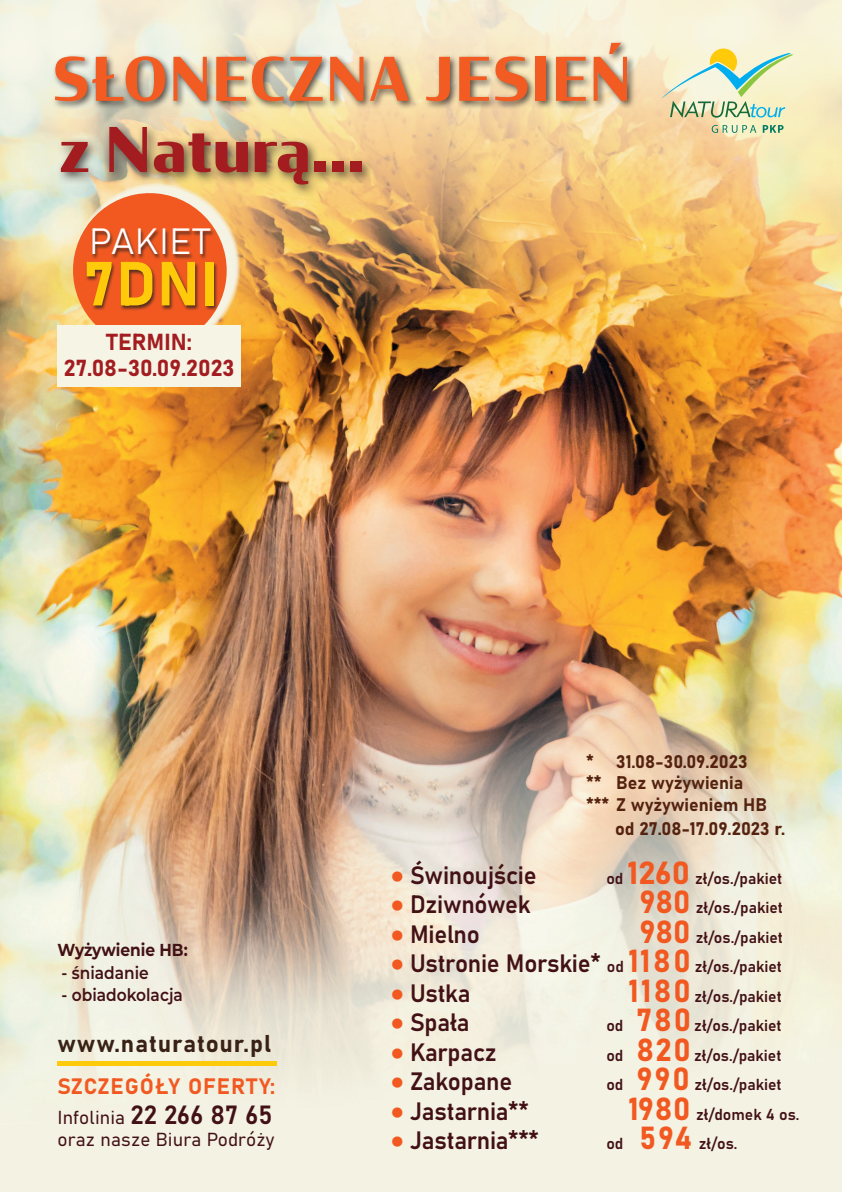
<style>
.page{position:relative;width:842px;height:1192px;background:#fff}
.page>*{position:absolute;margin:0;border:0;box-sizing:border-box;transform-origin:0 0}
.t1{font:61.3px "Bahnschrift";color:#feca0a}
.t2{font:700 61px "Condor";letter-spacing:.02em;color:#a31d20}
.t3{font:700 59.65px "Condor";letter-spacing:.05em;color:#f25b21;scale:.91 1}
.t4{font:36.05px "Bahnschrift";letter-spacing:.02em;color:#fff}
.t5{font:24.8px "Bahnschrift";letter-spacing:-.01em;color:#421116}
.t6{font:24px "Bahnschrift";letter-spacing:.04em;color:#392116}
.t7{font:22.9px/25.6px "Bahnschrift";color:#a31d20;text-align:center}
.t8{font:22px "Bahnschrift";letter-spacing:.05em;color:#f15921}
.t9{font:18.6px/22px "Bahnschrift";letter-spacing:.01em;color:#421116}
.t10{font:18px/21.5px "Bahnschrift";color:#54220f}
.t11{font:600 17.3px "Montserrat";color:#421116;scale:.89 1}
.t12{font:700 17.3px "Montserrat";color:#421116;scale:.89 1}
.t13{font:15.75px "Bahnschrift";color:#421116}
.s1{font-size:26px}
.s2{font-family:"MS Gothic";font-size:12.5px;color:#f15921}
.s3{font-size:31.5px;color:#f15921}
.s4{font-size:15.75px}
</style>
<div class="page">
<img style="left:0;top:421px;width:842px;height:771px">
<img style="left:0;top:0;width:842px;height:421px">
<div style="left:56px;top:122px;width:319px;height:76px;background:#231f20;opacity:.77"></div>
<div style="left:52px;top:40px;width:584px;height:71px;background:#231f20;opacity:.75"></div>
<svg style="left:66px;top:176px;width:182px;height:183px;background:#efa76e"></svg>
<div style="left:85px;top:228px;width:133px;height:83px;background:#231f20;opacity:.75"></div>
<div style="left:57px;top:325px;width:184px;height:62px;background:#f5f4e5"></div>
<hr style="left:57px;top:1061px;width:219px;height:4px;background:#feca0a">
<svg style="left:662px;top:49px;width:131px;height:69px;background:#d8e2be"></svg>
<svg style="left:712px;top:125px;width:44px;height:8px"></svg>
<svg style="left:763px;top:125px;width:20px;height:8px"></svg>
<h3 class="t3" style="left:53px;top:39px;width:636px">SŁONECZNA JESIEŃ</h3>
<h2 class="t2" style="left:60px;top:109px;width:306px">z Naturą...</h2>
<h3 class="t4" style="left:89px;top:214px;width:122px">PAKIET</h3>
<h1 class="t1" style="left:84px;top:237px;width:135px">7DNI</h1>
<h3 class="t7" style="left:64px;top:328px;width:172px">TERMIN:<br>27.08-30.09.2023</h3>
<p class="t12" style="left:57px;top:938px;width:148px">Wyżywienie HB:</p>
<p class="t11" style="left:62px;top:960px;width:99px">- śniadanie</p>
<p class="t11" style="left:62px;top:983px;width:138px">- obiadokolacja</p>
<h3 class="t6" style="left:57px;top:1025px;width:215px">www.naturatour.pl</h3>
<h3 class="t8" style="left:57px;top:1070px;width:219px">SZCZEGÓŁY OFERTY:</h3>
<p class="t9" style="left:57px;top:1105px;width:219px">Infolinia <span class="s1">22 266 87 65 </span>oraz nasze Biura Podróży</p>
<p class="t10" style="left:586px;top:750px;width:182px">* 31.08-30.09.2023 ** Bez wyżywienia *** Z wyżywieniem HB</p>
<p class="t10" style="left:615px;top:817px;width:172px">od 27.08-17.09.2023 r.</p>
<h3 class="t5" style="left:391px;top:856px;width:147px"><span class="s2">●</span> Świnoujście</h3>
<p class="t13" style="left:606px;top:866px;width:178px">od <span class="s3">1260</span> zł/os./pakiet</p>
<h3 class="t5" style="left:391px;top:886px;width:141px"><span class="s2">●</span> Dziwnówek</h3>
<p class="t13" style="left:639px;top:896px;width:145px"><span class="s3">980</span> zł/os./pakiet</p>
<h3 class="t5" style="left:391px;top:915px;width:90px"><span class="s2">●</span> Mielno</h3>
<p class="t13" style="left:639px;top:925px;width:145px"><span class="s3">980</span> zł/os./pakiet</p>
<h3 class="t5" style="left:391px;top:945px;width:392px"><span class="s2">●</span> Ustronie Morskie* <span class="s4">od</span> <span class="s3">1180</span> <span class="s4">zł/os./pakiet</span></h3>
<h3 class="t5" style="left:391px;top:974px;width:81px"><span class="s2">●</span> Ustka</h3>
<p class="t13" style="left:628px;top:984px;width:155px"><span class="s3">1180</span> zł/os./pakiet</p>
<h3 class="t5" style="left:391px;top:1004px;width:80px"><span class="s2">●</span> Spała</h3>
<p class="t13" style="left:606px;top:1014px;width:177px">od <span class="s3">780</span> zł/os./pakiet</p>
<h3 class="t5" style="left:391px;top:1033px;width:107px"><span class="s2">●</span> Karpacz</h3>
<p class="t13" style="left:606px;top:1043px;width:177px">od <span class="s3">820</span> zł/os./pakiet</p>
<h3 class="t5" style="left:391px;top:1063px;width:122px"><span class="s2">●</span> Zakopane</h3>
<p class="t13" style="left:606px;top:1073px;width:177px">od <span class="s3">990</span> zł/os./pakiet</p>
<h3 class="t5" style="left:391px;top:1092px;width:139px"><span class="s2">●</span> Jastarnia**</h3>
<p class="t13" style="left:628px;top:1102px;width:173px"><span class="s3">1980</span> zł/domek 4 os.</p>
<h3 class="t5" style="left:391px;top:1122px;width:149px"><span class="s2">●</span> Jastarnia***</h3>
<p class="t13" style="left:606px;top:1132px;width:133px">od <span class="s3">594</span> zł/os.</p>
</div>
